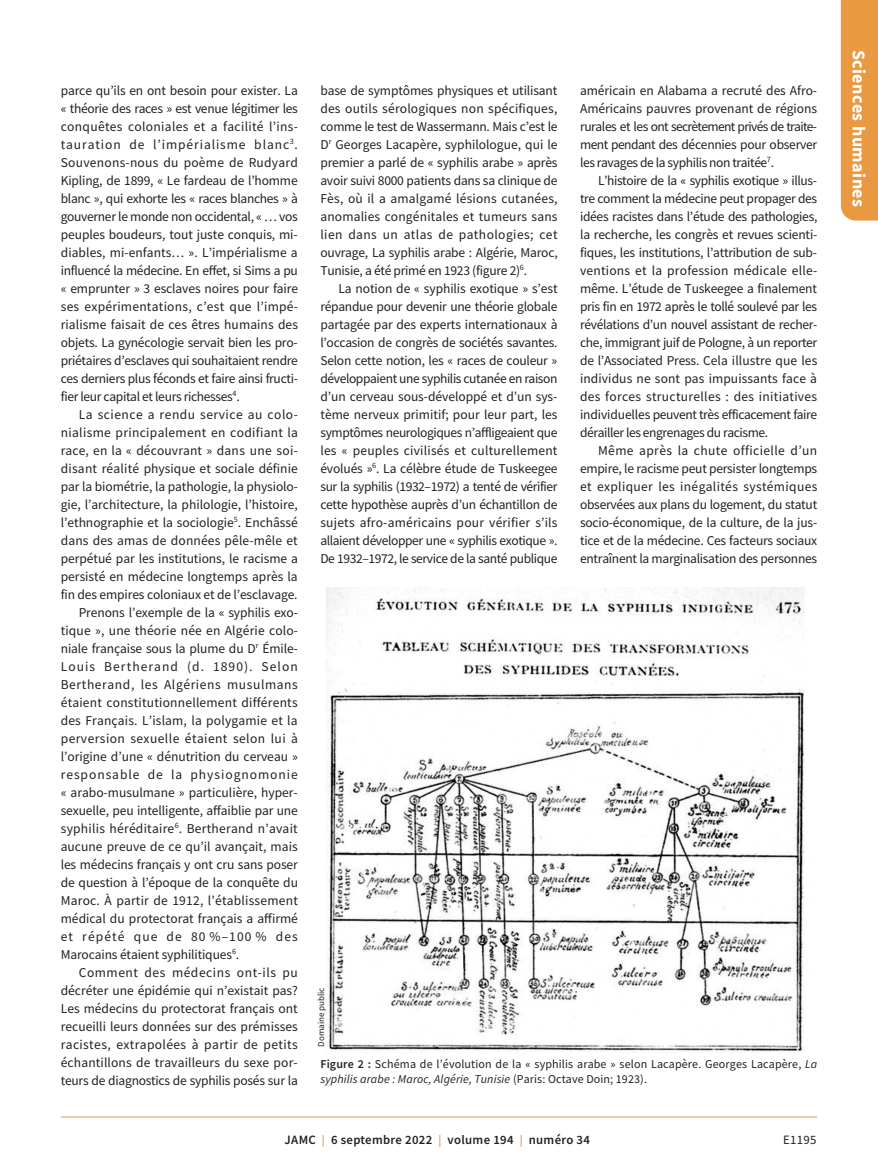
<style>
.page{position:relative;width:878px;height:1175px;background:#fff}
.page>*{position:absolute;margin:0;border:0;box-sizing:border-box;transform-origin:0 0}
.t1{font:700 18px "Source Sans Pro";letter-spacing:.025em;color:#fff}
.t2{font:13.5px/18px "Source Sans Pro";color:#231f20;text-align:justify}
.t3{font:13.5px "Source Sans Pro";letter-spacing:.03em;color:#231f20}
.t4{font:13.5px "Source Sans Pro";letter-spacing:.08em;color:#231f20}
.t5{font:13.5px "Source Sans Pro";letter-spacing:.02em;color:#231f20}
.t6{font:13.5px "Source Sans Pro";letter-spacing:-.02em;color:#231f20}
.t7{font:13.5px "Source Sans Pro";letter-spacing:.025em;color:#231f20}
.t8{font:13.5px "Source Sans Pro";letter-spacing:.045em;color:#231f20}
.t9{font:13.5px "Source Sans Pro";letter-spacing:.035em;color:#231f20}
.t10{font:13.5px "Source Sans Pro";letter-spacing:.07em;color:#231f20}
.t11{font:13.5px "Source Sans Pro";letter-spacing:.04em;color:#231f20}
.t12{font:600 12.75px "Source Sans Pro";letter-spacing:.025em;color:#231f20}
.t13{font:12.75px "Source Sans Pro";letter-spacing:.025em;color:#231f20}
.t14{font:12px/15px "Source Sans Pro";letter-spacing:.01em;color:#231f20}
.t15{font:9px "Source Sans Pro";color:#231f20}
.s1{font-weight:600}
.s2{font-style:italic}
.s3{font-size:12px;color:#e99a41}
</style>
<div class="page">
<div style="left:840px;top:0;width:38px;height:220px;background:#e99a41"></div>
<hr style="left:61px;top:1116px;width:756px;height:1px;background:#e99a41">
<img style="left:326px;top:587px;width:479px;height:466px">
<p class="t2" style="left:61px;top:81px;width:239px">parce qu’ils en ont besoin pour exister. La « théorie des races » est venue légitimer les conquêtes coloniales et a facilité l’ins&shy;tauration de l’impérialisme blanc<sup>3</sup>.<br>Souvenons-nous du poème de Rudyard Kipling, de 1899, « Le fardeau de l’homme blanc », qui exhorte les « races blanches » à gouverner le monde non occidental, « … vos peuples boudeurs, tout juste conquis, mi&shy;diables, mi-enfants… ». L’impérialisme a influencé la médecine. En effet, si Sims a pu « emprunter » 3 esclaves noires pour faire ses expérimentations, c’est que l’impé&shy;rialisme faisait de ces êtres humains des objets. La gynécologie servait bien les pro&shy;priétaires d’esclaves qui souhaitaient rendre ces derniers plus féconds et faire ainsi fructi&shy;fier leur capital et leurs richesses<sup>4</sup>.</p>
<p class="t9" style="left:79px;top:405px;width:220px">La science a rendu service au colo-</p>
<p class="t7" style="left:61px;top:423px;width:239px">nialisme principalement en codifiant la</p>
<p class="t2" style="left:61px;top:441px;width:237px">race, en la « découvrant » dans une soi-</p>
<p class="t2" style="left:61px;top:459px;width:238px">disant réalité physique et sociale définie</p>
<p class="t2" style="left:61px;top:477px;width:238px">par la biométrie, la pathologie, la physiolo-</p>
<p class="t2" style="left:61px;top:495px;width:238px">gie, l’architecture, la philologie, l’histoire,</p>
<p class="t2" style="left:61px;top:513px;width:238px">l’ethnographie et la sociologie<sup>5</sup>. Enchâssé</p>
<p class="t2" style="left:61px;top:531px;width:238px">dans des amas de données pêle-mêle et</p>
<p class="t2" style="left:61px;top:549px;width:239px">perpétué par les institutions, le racisme a</p>
<p class="t2" style="left:61px;top:567px;width:238px">persisté en médecine longtemps après la</p>
<p class="t2" style="left:61px;top:585px;width:238px">fin des empires coloniaux et de l’esclavage.</p>
<p class="t2" style="left:79px;top:603px;width:221px">Prenons l’exemple de la « syphilis exo-</p>
<p class="t2" style="left:61px;top:621px;width:239px">tique », une théorie née en Algérie colo-</p>
<p class="t2" style="left:61px;top:639px;width:237px">niale française sous la plume du D<sup>r</sup> Émile-</p>
<p class="t4" style="left:61px;top:657px;width:239px">Louis Bertherand (d. 1890). Selon</p>
<p class="t8" style="left:61px;top:675px;width:239px">Bertherand, les Algériens musulmans</p>
<p class="t2" style="left:61px;top:693px;width:238px">étaient constitutionnellement différents</p>
<p class="t2" style="left:61px;top:711px;width:238px">des Français. L’islam, la polygamie et la</p>
<p class="t3" style="left:61px;top:729px;width:239px">perversion sexuelle étaient selon lui à</p>
<p class="t2" style="left:61px;top:747px;width:239px">l’origine d’une « dénutrition du cerveau »</p>
<p class="t10" style="left:61px;top:765px;width:238px">responsable de la physiognomonie</p>
<p class="t2" style="left:61px;top:783px;width:238px">« arabo-musulmane » particulière, hyper-</p>
<p class="t2" style="left:61px;top:801px;width:239px">sexuelle, peu intelligente, affaiblie par une</p>
<p class="t5" style="left:61px;top:819px;width:238px">syphilis héréditaire<sup>6</sup>. Bertherand n’avait</p>
<p class="t2" style="left:61px;top:837px;width:238px">aucune preuve de ce qu’il avançait, mais</p>
<p class="t2" style="left:61px;top:855px;width:238px">les médecins français y ont cru sans poser</p>
<p class="t2" style="left:61px;top:873px;width:239px">de question à l’époque de la conquête du</p>
<p class="t2" style="left:61px;top:891px;width:239px">Maroc. À partir de 1912, l’établissement</p>
<p class="t2" style="left:61px;top:909px;width:239px">médical du protectorat français a affirmé</p>
<p class="t4" style="left:61px;top:927px;width:238px">et répété que de 80 %–100 % des</p>
<p class="t2" style="left:61px;top:945px;width:180px">Marocains étaient syphilitiques<sup>6</sup>.</p>
<p class="t11" style="left:79px;top:963px;width:221px">Comment des médecins ont-ils pu</p>
<p class="t2" style="left:61px;top:981px;width:239px">décréter une épidémie qui n’existait pas?</p>
<p class="t2" style="left:61px;top:999px;width:238px">Les médecins du protectorat français ont</p>
<p class="t2" style="left:61px;top:1017px;width:238px">recueilli leurs données sur des prémisses</p>
<p class="t3" style="left:61px;top:1035px;width:238px">racistes, extrapolées à partir de petits</p>
<p class="t2" style="left:61px;top:1053px;width:238px">échantillons de travailleurs du sexe por-</p>
<p class="t6" style="left:61px;top:1071px;width:239px">teurs de diagnostics de syphilis posés sur la</p>
<p class="t2" style="left:320px;top:81px;width:239px">base de symptômes physiques et utilisant des outils sérologiques non spécifiques, comme le test de Wassermann. Mais c’est le D<sup>r</sup> Georges Lacapère, syphilologue, qui le premier a parlé de « syphilis arabe » après avoir suivi 8000 patients dans sa clinique de Fès, où il a amalgamé lésions cutanées, anomalies congénitales et tumeurs sans lien dans un atlas de pathologies; cet ouvrage, La syphilis arabe : Algérie, Maroc, Tunisie, a été primé en 1923 (figure 2)<sup>6</sup>.</p>
<p class="t2" style="left:320px;top:279px;width:239px;text-indent:18px">La notion de « syphilis exotique » s’est répandue pour devenir une théorie globale partagée par des experts internationaux à l’occasion de congrès de sociétés savantes.<br>Selon cette notion, les « races de couleur » développaient une syphilis cutanée en raison d’un cerveau sous-développé et d’un sys&shy;tème nerveux primitif; pour leur part, les symptômes neurologiques n’affligeaient que les « peuples civilisés et culturellement évolués »<sup>6</sup>. La célèbre étude de Tuskeegee sur la syphilis (1932–1972) a tenté de vérifier cette hypothèse auprès d’un échantillon de sujets afro-américains pour vérifier s’ils allaient développer une « syphilis exotique ».<br>De 1932–1972, le service de la santé publique</p>
<p class="t2" style="left:580px;top:81px;width:239px">américain en Alabama a recruté des Afro-Américains pauvres provenant de régions rurales et les ont secrètement privés de traite&shy;ment pendant des décennies pour observer les ravages de la syphilis non traitée<sup>7</sup>.</p>
<p class="t2" style="left:580px;top:171px;width:239px;text-indent:18px">L’histoire de la « syphilis exotique » illus&shy;tre comment la médecine peut propager des idées racistes dans l’étude des pathologies, la recherche, les congrès et revues scienti&shy;fiques, les institutions, l’attribution de sub&shy;ventions et la profession médicale elle&shy;même. L’étude de Tuskeegee a finalement pris fin en 1972 après le tollé soulevé par les révélations d’un nouvel assistant de recher&shy;che, immigrant juif de Pologne, à un reporter de l’Associated Press. Cela illustre que les individus ne sont pas impuissants face à des forces structurelles : des initiatives individuelles peuvent très efficacement faire dérailler les engrenages du racisme.</p>
<p class="t2" style="left:580px;top:441px;width:239px;text-indent:18px">Même après la chute officielle d’un empire, le racisme peut persister longtemps et expliquer les inégalités systémiques observées aux plans du logement, du statut socio-économique, de la culture, de la jus&shy;tice et de la médecine. Ces facteurs sociaux entraînent la marginalisation des personnes</p>
<p class="t15" style="left:315px;top:1046px;width:61px;rotate:-90deg">Domaine public</p>
<p class="t14" style="left:320px;top:1056px;width:498px"><span class="s1">Figure 2 :</span> Schéma de l’évolution de la « syphilis arabe » selon Lacapère. Georges Lacapère, <span class="s2">La syphilis arabe : Maroc, Algérie, Tunisie</span> (Paris: Octave Doin; 1923).</p>
<p class="t12" style="left:284px;top:1131px;width:307px">JAMC <span class="s3">|</span> 6 septembre 2022 <span class="s3">|</span> volume 194 <span class="s3">|</span> numéro 34</p>
<p class="t13" style="left:783px;top:1132px;width:35px">E1195</p>
<h1 class="t1" style="left:871px;top:50px;width:159px;rotate:90deg">Sciences humaines</h1>
</div>
